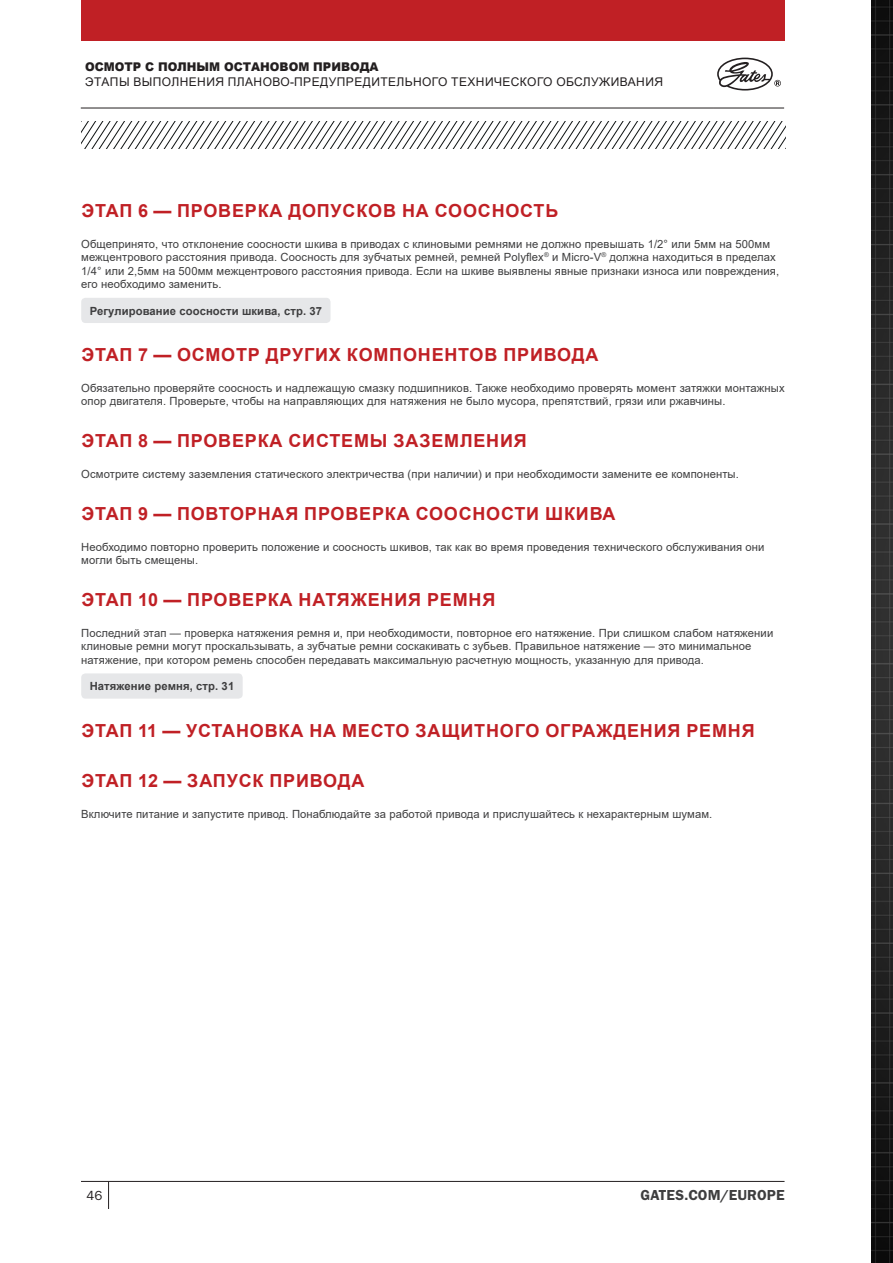
<style>
.page{position:relative;width:893px;height:1263px;background:#fff}
.page>*{position:absolute;margin:0;border:0;box-sizing:border-box;transform-origin:0 0}
.BODY_-_Title{font:700 18px "Arial";letter-spacing:.045em;color:#c02025}
.t1{font:15px "Franklin Gothic URW Dem";letter-spacing:.01em;color:#3e3e3f}
.t2{font:13.5px "Franklin Gothic URW Boo";color:#231f20}
.HEADER_-_Subtitle{font:12px "Arial";letter-spacing:.035em;color:#231f20}
.HEADER_-_Title{font:900 12px "Arial";color:#231f20}
.BODY_-_Copy{font:11.25px/13.5px "Arial";letter-spacing:.01em;color:#3e3e3f}
.BODY_-_Product_ref{font:700 11.25px "Arial";letter-spacing:.01em;color:#3e3e3f}
</style>
<div class="page">
<img style="left:872px;top:0;width:21px;height:1263px">
<div style="left:81px;top:0;width:704px;height:40px;background:#c02025"></div>
<svg style="left:108px;top:1182px;width:1px;height:27px"></svg>
<hr style="left:81px;top:1181px;width:703px;height:1px;background:#231f20">
<svg style="left:81px;top:122px;width:704px;height:26px"></svg>
<hr style="left:81px;top:108px;width:633px;height:1px;background:#231f20">
<hr style="left:714px;top:108px;width:70px;height:1px;background:#231f20">
<svg style="left:717px;top:58px;width:64px;height:33px"></svg>
<div style="left:81px;top:298px;width:250px;height:25px;background:#e6e7e9;border-radius:4px"></div>
<div style="left:81px;top:673px;width:162px;height:26px;background:#e6e7e9;border-radius:4px"></div>
<p class="HEADER_-_Title" style="left:85px;top:58px;width:295px">ОСМОТР С ПОЛНЫМ ОСТАНОВОМ ПРИВОДА</p>
<p class="HEADER_-_Subtitle" style="left:85px;top:73px;width:579px">ЭТАПЫ ВЫПОЛНЕНИЯ ПЛАНОВО-ПРЕДУПРЕДИТЕЛЬНОГО ТЕХНИЧЕСКОГО ОБСЛУЖИВАНИЯ</p>
<p class="BODY_-_Title" style="left:82px;top:198px;width:478px">ЭТАП 6 — ПРОВЕРКА ДОПУСКОВ НА СООСНОСТЬ</p>
<p class="BODY_-_Copy" style="left:81px;top:237px;width:700px">Общепринято, что отклонение соосности шкива в приводах с клиновыми ремнями не должно превышать 1/2° или 5мм на 500мм межцентрового расстояния привода. Соосность для зубчатых ремней, ремней Polyflex<sup>®</sup> и Micro-V<sup>®</sup> должна находиться в пределах 1/4° или 2,5мм на 500мм межцентрового расстояния привода. Если на шкиве выявлены явные признаки износа или повреждения, его необходимо заменить.</p>
<p class="BODY_-_Product_ref" style="left:90px;top:303px;width:234px">Регулирование соосности шкива, стр. 37</p>
<p class="BODY_-_Title" style="left:82px;top:342px;width:518px">ЭТАП 7 — ОСМОТР ДРУГИХ КОМПОНЕНТОВ ПРИВОДА</p>
<p class="BODY_-_Copy" style="left:81px;top:381px;width:705px">Обязательно проверяйте соосность и надлежащую смазку подшипников. Также необходимо проверять момент затяжки монтажных опор двигателя. Проверьте, чтобы на направляющих для натяжения не было мусора, препятствий, грязи или ржавчины.</p>
<p class="BODY_-_Title" style="left:82px;top:428px;width:447px">ЭТАП 8 — ПРОВЕРКА СИСТЕМЫ ЗАЗЕМЛЕНИЯ</p>
<p class="BODY_-_Copy" style="left:81px;top:467px;width:659px">Осмотрите систему заземления статического электричества (при наличии) и при необходимости замените ее компоненты.</p>
<p class="BODY_-_Title" style="left:82px;top:501px;width:536px">ЭТАП 9 — ПОВТОРНАЯ ПРОВЕРКА СООСНОСТИ ШКИВА</p>
<p class="BODY_-_Copy" style="left:81px;top:540px;width:685px">Необходимо повторно проверить положение и соосность шкивов, так как во время проведения технического обслуживания они могли быть смещены.</p>
<p class="BODY_-_Title" style="left:82px;top:587px;width:415px">ЭТАП 10 — ПРОВЕРКА НАТЯЖЕНИЯ РЕМНЯ</p>
<p class="BODY_-_Copy" style="left:81px;top:626px;width:694px">Последний этап — проверка натяжения ремня и, при необходимости, повторное его натяжение. При слишком слабом натяжении клиновые ремни могут проскальзывать, а зубчатые ремни соскакивать с зубьев. Правильное натяжение — это минимальное натяжение, при котором ремень способен передавать максимальную расчетную мощность, указанную для привода.</p>
<p class="BODY_-_Product_ref" style="left:90px;top:678px;width:146px">Натяжение ремня, стр. 31</p>
<p class="BODY_-_Title" style="left:82px;top:718px;width:675px">ЭТАП 11 — УСТАНОВКА НА МЕСТО ЗАЩИТНОГО ОГРАЖДЕНИЯ РЕМНЯ</p>
<p class="BODY_-_Title" style="left:82px;top:768px;width:284px">ЭТАП 12 — ЗАПУСК ПРИВОДА</p>
<p class="BODY_-_Copy" style="left:81px;top:807px;width:633px">Включите питание и запустите привод. Понаблюдайте за работой привода и прислушайтесь к нехарактерным шумам.</p>
<p class="t2" style="left:87px;top:1187px;width:17px">46</p>
<h2 class="t1" style="left:640px;top:1186px;width:146px">GATES.COM/EUROPE</h2>
</div>
